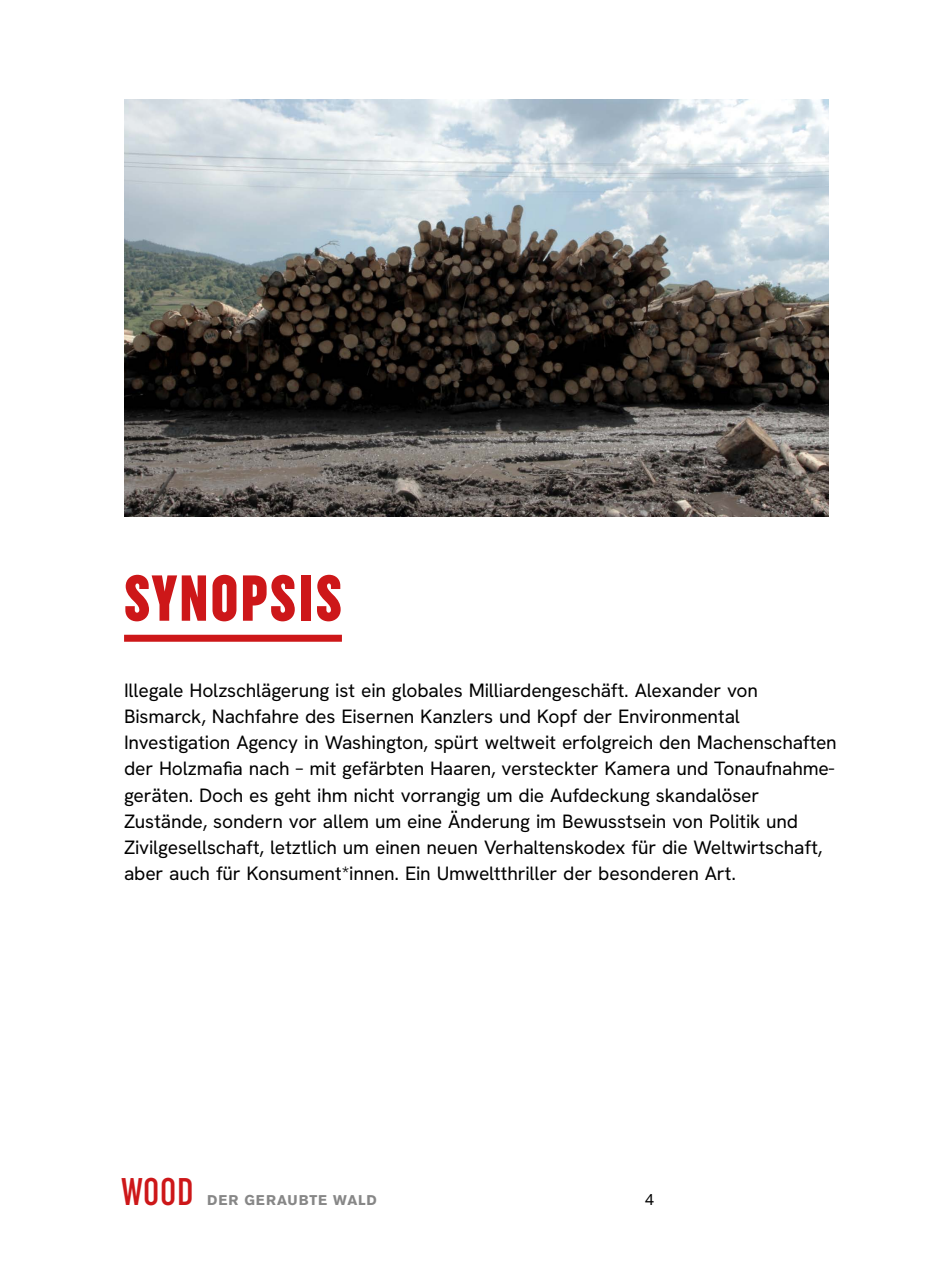
<style>
.page{position:relative;width:943px;height:1265px;background:#fff}
.page>*{position:absolute;margin:0;border:0;box-sizing:border-box;transform-origin:0 0}
.t1{font:900 extra-condensed 64.75px "Uniform";letter-spacing:.03em;color:#cd1719}
.t2{font:500 extra-condensed 38.5px "Uniform";color:#cd1719}
.t3{font:19.25px/26.2px "HK Grotesk";letter-spacing:-.01em;color:#000}
.t4{font:15.75px "HK Grotesk";color:#000}
.t5{font:700 14px "Akzidenz Grotesk BE";letter-spacing:.065em;color:#878787}
</style>
<div class="page">
<div style="left:124px;top:635px;width:218px;height:7px;background:#cd1719"></div>
<img style="left:124px;top:99px;width:704px;height:417px">
<h1 class="t1" style="left:124px;top:561px;width:219px">SYNOPSIS</h1>
<p class="t3" style="left:124px;top:676px;width:714px">Illegale Holzschlägerung ist ein globales Milliardengeschäft. Alexander von Bismarck, Nachfahre des Eisernen Kanzlers und Kopf der Environmental Investigation Agency in Washington, spürt weltweit erfolgreich den Machenschaften der Holzmafia nach – mit gefärbten Haaren, versteckter Kamera und Tonaufnahme&shy;geräten. Doch es geht ihm nicht vorrangig um die Aufdeckung skandalöser Zustände, sondern vor allem um eine Änderung im Bewusstsein von Politik und Zivilgesellschaft, letztlich um einen neuen Verhaltenskodex für die Weltwirtschaft, aber auch für Konsument*innen. Ein Umweltthriller der besonderen Art.</p>
<h2 class="t2" style="left:122px;top:1170px;width:73px">WOOD</h2>
<p class="t5" style="left:207px;top:1192px;width:171px">DER GERAUBTE WALD</p>
<p class="t4" style="left:645px;top:1190px;width:10px">4</p>
</div>
